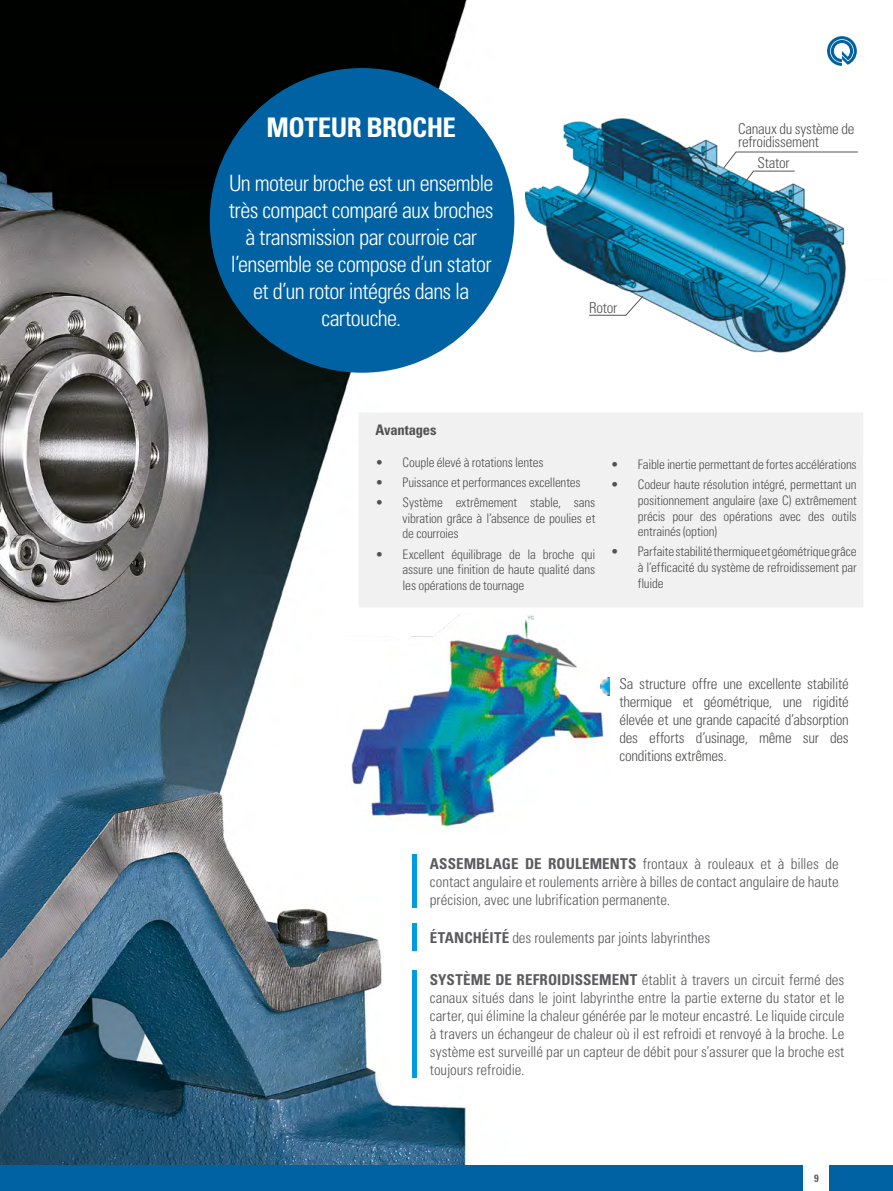
<style>
.page{position:relative;width:893px;height:1191px;background:#fff}
.page>*{position:absolute;margin:0;border:0;box-sizing:border-box;transform-origin:0 0}
.t1{font:700 condensed 27px "Univers";letter-spacing:-.02em;color:#fff}
.t2{font:300 condensed 22.5px/27px "Univers";letter-spacing:-.03em;color:#fff;text-align:center}
.t3{font:300 condensed 15px/18px "Univers";letter-spacing:-.005em;color:#5b5b5f;text-align:justify}
.t4{font:300 condensed 15px/18px "Univers";letter-spacing:-.02em;color:#515350;text-align:justify}
.t5{font:300 condensed 15px/13.5px "Univers";letter-spacing:-.015em;color:#535552}
.t6{font:700 condensed 14.55px "Univers";letter-spacing:-.015em;color:#515350}
.t7{font:300 condensed 13.2px/15.8px "Univers";letter-spacing:-.015em;color:#515350;text-align:justify}
.t8{font:700 condensed 10.5px "Univers";color:#5b5b5f}
.s1{font-weight:700}
</style>
<div class="page">
<img style="left:0;top:0;width:515px;height:1165px">
<img style="left:525px;top:118px;width:333px;height:235px">
<div style="left:358px;top:412px;width:505px;height:195px;background:#f1f1f1"></div>
<hr style="left:736px;top:152px;width:122px;height:1px;background:#565655">
<svg style="left:723px;top:151px;width:32px;height:37px"></svg>
<hr style="left:753px;top:171px;width:42px;height:1px;background:#565655">
<svg style="left:625px;top:295px;width:19px;height:21px"></svg>
<hr style="left:589px;top:315px;width:37px;height:1px;background:#565655">
<img style="left:346px;top:613px;width:264px;height:220px">
<hr style="left:412px;top:854px;width:4px;height:54px;background:#009cde">
<div style="left:210px;top:68px;width:304px;height:305px;background:#0062a2;border-radius:50%"></div>
<hr style="left:412px;top:923px;width:4px;height:27px;background:#009cde">
<hr style="left:412px;top:970px;width:4px;height:107px;background:#009cde">
<img style="left:600px;top:677px;width:9px;height:18px">
<svg style="left:827px;top:36px;width:30px;height:30px"></svg>
<div style="left:829px;top:1165px;width:64px;height:26px;background:#0062a2"></div>
<div style="left:0;top:1165px;width:804px;height:26px;background:#0062a2"></div>
<h1 class="t1" style="left:266px;top:110px;width:191px">MOTEUR BROCHE</h1>
<h2 class="t2" style="left:229px;top:169px;width:266px">Un moteur broche est un ensemble très compact comparé aux broches à transmission par courroie car l’ensemble se compose d’un stator et d’un rotor intégrés dans la cartouche.</h2>
<p class="t5" style="left:589px;top:301px;width:30px">Rotor</p>
<p class="t5" style="left:738px;top:122px;width:118px">Canaux du système de refroidissement</p>
<p class="t5" style="left:757px;top:156px;width:34px">Stator</p>
<p class="t6" style="left:376px;top:421px;width:62px">Avantages</p>
<p class="t7" style="left:376px;top:454px;width:169px">• Couple élevé à rotations lentes</p>
<p class="t7" style="left:376px;top:474px;width:207px">• Puissance et performances excellentes</p>
<p class="t7" style="left:403px;top:494px;width:194px;text-indent:-27px">• Système extrêmement stable, sans vibration grâce à l’absence de poulies et de courroies</p>
<p class="t7" style="left:403px;top:546px;width:194px;text-indent:-27px">• Excellent équilibrage de la broche qui assure une finition de haute qualité dans les opérations de tournage</p>
<p class="t7" style="left:611px;top:456px;width:247px">• Faible inertie permettant de fortes accélérations</p>
<p class="t7" style="left:638px;top:476px;width:220px;text-indent:-27px">• Codeur haute résolution intégré, permettant un positionnement angulaire (axe C) extrêmement précis pour des opérations avec des outils entrainés (option)</p>
<p class="t7" style="left:638px;top:544px;width:220px;text-indent:-27px">• Parfaite stabilité thermique et géométrique grâce à l’efficacité du système de refroidissement par fluide</p>
<p class="t4" style="left:619px;top:675px;width:231px">Sa structure offre une excellente stabilité thermique et géométrique, une rigidité élevée et une grande capacité d’absorption des efforts d’usinage, même sur des conditions extrêmes.</p>
<p class="t3" style="left:430px;top:854px;width:410px"><span class="s1">ASSEMBLAGE DE ROULEMENTS</span> frontaux à rouleaux et à billes de contact angulaire et roulements arrière à billes de contact angulaire de haute précision, avec une lubrification permanente.</p>
<p class="t3" style="left:430px;top:928px;width:282px"><span class="s1">ÉTANCHÉITÉ</span> des roulements par joints labyrinthes</p>
<p class="t3" style="left:430px;top:970px;width:416px"><span class="s1">SYSTÈME DE REFROIDISSEMENT</span> établit à travers un circuit fermé des canaux situés dans le joint labyrinthe entre la partie externe du stator et le carter, qui élimine la chaleur générée par le moteur encastré. Le liquide circule à travers un échangeur de chaleur où il est refroidi et renvoyé à la broche. Le système est surveillé par un capteur de débit pour s’assurer que la broche est toujours refroidie.</p>
<p class="t8" style="left:814px;top:1171px;width:6px">9</p>
</div>
